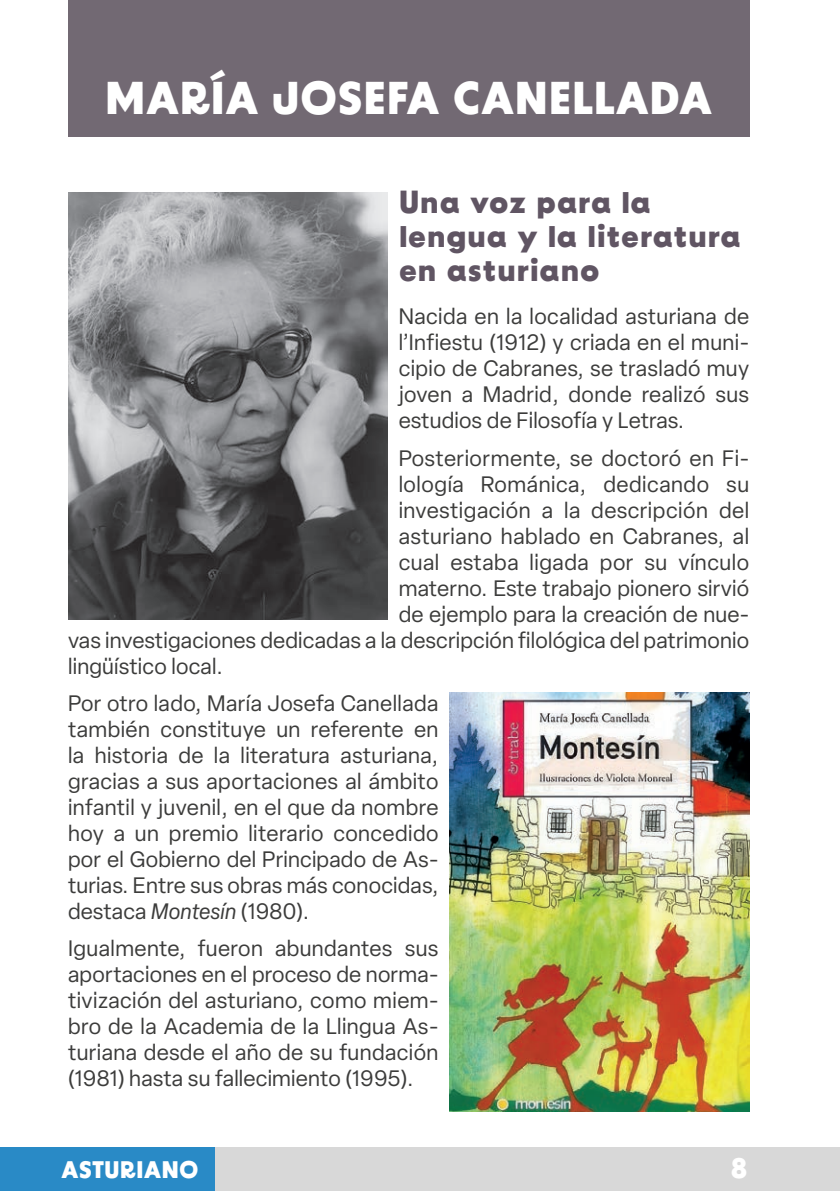
<style>
.page{position:relative;width:840px;height:1191px;background:#fff}
.page>*{position:absolute;margin:0;border:0;box-sizing:border-box;transform-origin:0 0}
.t1{font:700 46px "BD Supper";color:#fff}
.t2{font:700 32px/34px "BD Supper";letter-spacing:.01em;color:#605563}
.t3{font:700 28px "BD Supper";color:#fff}
.t4{font:700 24px "BD Supper";color:#fff}
.t5{font:22px/26px "Elza";letter-spacing:.01em;color:#3c3c3b;text-align:justify}
.s1{font-style:italic}
</style>
<div class="page">
<div style="left:0;top:1147px;width:839px;height:44px;background:#d8d8d8"></div>
<div style="left:68px;top:0;width:680px;height:136px;background:#726973"></div>
<div style="left:0;top:1147px;width:214px;height:44px;background:#298ac6"></div>
<img style="left:68px;top:192px;width:319px;height:427px">
<img style="left:449px;top:693px;width:299px;height:418px">
<h1 class="t1" style="left:105px;top:69px;width:609px">MARÍA JOSEFA CANELLADA</h1>
<h2 class="t2" style="left:398px;top:185px;width:343px">Una voz para la lengua y la literatura en asturiano</h2>
<p class="t5" style="left:398px;top:303px;width:352px">Nacida en la localidad asturiana de l’Infiestu (1912) y criada en el muni&shy;cipio de Cabranes, se trasladó muy joven a Madrid, donde realizó sus estudios de Filosofía y Letras.</p>
<p class="t5" style="left:398px;top:445px;width:352px">Posteriormente, se doctoró en Fi-</p>
<p class="t5" style="left:398px;top:471px;width:352px">lología Románica, dedicando su</p>
<p class="t5" style="left:398px;top:497px;width:352px">investigación a la descripción del</p>
<p class="t5" style="left:398px;top:523px;width:352px">asturiano hablado en Cabranes, al</p>
<p class="t5" style="left:398px;top:549px;width:352px">cual estaba ligada por su vínculo</p>
<p class="t5" style="left:398px;top:575px;width:352px">materno. Este trabajo pionero sirvió</p>
<p class="t5" style="left:398px;top:601px;width:352px">de ejemplo para la creación de nue-</p>
<p class="t5" style="left:68px;top:627px;width:682px">vas investigaciones dedicadas a la descripción filológica del patrimonio</p>
<p class="t5" style="left:68px;top:653px;width:156px">lingüístico local.</p>
<p class="t5" style="left:68px;top:690px;width:371px">Por otro lado, María Josefa Canellada también constituye un referente en la historia de la literatura asturiana, gracias a sus aportaciones al ámbito infantil y juvenil, en el que da nombre hoy a un premio literario concedido por el Gobierno del Principado de As&shy;turias. Entre sus obras más conocidas, destaca <span class="s1">Montesín</span> (1980).</p>
<p class="t5" style="left:68px;top:935px;width:371px">Igualmente, fueron abundantes sus aportaciones en el proceso de norma&shy;tivización del asturiano, como miem&shy;bro de la Academia de la Llingua As&shy;turiana desde el año de su fundación (1981) hasta su fallecimiento (1995).</p>
<p class="t4" style="left:61px;top:1154px;width:139px">ASTURIANO</p>
<p class="t3" style="left:729px;top:1150px;width:19px">8</p>
</div>
